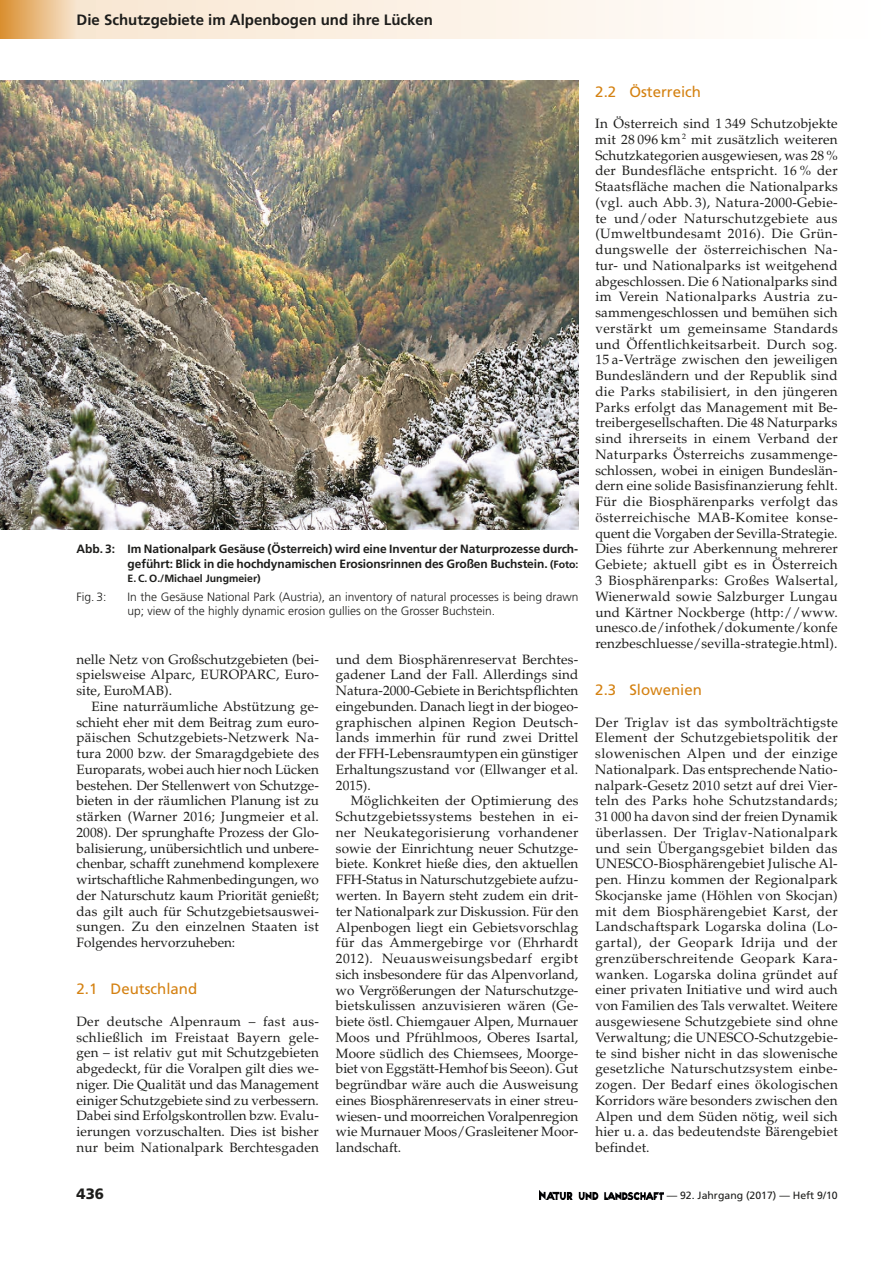
<style>
.page{position:relative;width:893px;height:1263px;background:#fff}
.page>*{position:absolute;margin:0;border:0;box-sizing:border-box;transform-origin:0 0}
.t1{font:700 15px "Frutiger LT";color:#1d1d1b}
.t2{font:15px "Frutiger LT";color:#d48111}
.t3{font:900 15px "Frutiger LT";color:#1d1d1b}
.t4{font:13.5px/15.8px "Palatino LT";letter-spacing:.01em;color:#1d1d1b;text-align:justify}
.t5{font:13.5px "Palatino LTCE";letter-spacing:.02em;color:#1d1d1b}
.t6{font:700 12px/14.4px "Frutiger LT";letter-spacing:-.005em;color:#1d1d1b;text-align:right}
.t7{font:300 12px/14.4px "Frutiger LT";color:#1d1d1b}
.t8{font:10.5px "Frutiger LT";color:#1d1d1b}
.t9{font:700 10.5px "Frutiger LT";color:#1d1d1b}
.s1{font-size:10.5px}
.s2{font-family:"Frutiger CE"}
.s3{font-family:"Palatino LT"}
.s4{font-family:"Palatino LTCE"}
</style>
<div class="page">
<img style="left:540px;top:1191px;width:124px;height:8px">
<div style="left:77px;top:0;width:816px;height:38px;background:linear-gradient(to right,#f9e7d2,#fff)"></div>
<div style="left:0;top:0;width:77px;height:38px;background:linear-gradient(to right,#da8f2f,#f8e6d0)"></div>
<img style="left:0;top:81px;width:578px;height:449px">
<p class="t1" style="left:77px;top:11px;width:358px">Die Schutzgebiete im Alpenbogen und ihre Lücken</p>
<p class="t6" style="left:77px;top:542px;width:503px">Abb. 3: Im Nationalpark Gesäuse (Österreich) wird eine Inventur der Naturprozesse durch&shy;geführt: Blick in die hochdynamischen Erosionsrinnen des Großen Buchstein. <span class="s1">(Foto:</span></p>
<p class="t9" style="left:128px;top:572px;width:135px">E. C. O./Michael Jungmeier<span class="s2">)</span></p>
<p class="t7" style="left:77px;top:590px;width:32px">Fig. 3:</p>
<p class="t7" style="left:128px;top:590px;width:452px">In the Gesäuse National Park (Austria), an inventory of natural processes is being drawn up; view of the highly dynamic erosion gullies on the Grosser Buchstein.</p>
<p class="t4" style="left:77px;top:651px;width:244px">nelle Netz von Großschutzgebieten (bei&shy;spielsweise Alparc, EUROPARC, Euro&shy;site, EuroMAB).</p>
<p class="t4" style="left:77px;top:699px;width:244px;text-indent:15px">Eine naturräumliche Abstützung ge&shy;schieht eher mit dem Beitrag zum euro&shy;päischen Schutzgebiets-Netzwerk Na&shy;tura 2000 bzw. der Smaragdgebiete des Europarats, wobei auch hier noch Lücken bestehen. Der Stellenwert von Schutzge&shy;bieten in der räumlichen Planung ist zu stärken (Warner 2016; Jungmeier et al.<br>2008). Der sprunghafte Prozess der Glo&shy;balisierung, unübersichtlich und unbere&shy;chenbar, schafft zunehmend komplexere wirtschaftliche Rahmenbedingungen, wo der Naturschutz kaum Priorität genießt; das gilt auch für Schutzgebietsauswei&shy;sungen. Zu den einzelnen Staaten ist Folgendes hervorzuheben:</p>
<p class="t2" style="left:77px;top:980px;width:122px">2.1 Deutschland</p>
<p class="t4" style="left:77px;top:1014px;width:244px">Der deutsche Alpenraum – fast aus&shy;schließlich im Freistaat Bayern gele&shy;gen – ist relativ gut mit Schutzgebieten abgedeckt, für die Voralpen gilt dies we&shy;niger. Die Qualität und das Management einiger Schutzgebiete sind zu verbessern.<br>Dabei sind Erfolgskontrollen bzw. Evalu&shy;ierungen vorzuschalten. Dies ist bisher nur beim Nationalpark Berchtesgaden</p>
<p class="t4" style="left:336px;top:651px;width:244px">und dem Biosphärenreservat Berchtes&shy;gadener Land der Fall. Allerdings sind Natura-2000-Gebiete in Berichtspflichten eingebunden. Danach liegt in der biogeo&shy;graphischen alpinen Region Deutsch&shy;lands immerhin für rund zwei Drittel der FFH-Lebensraumtypen ein günstiger Erhaltungszustand vor (Ellwanger et al.<br>2015).</p>
<p class="t4" style="left:336px;top:793px;width:244px;text-indent:15px">Möglichkeiten der Optimierung des Schutzgebietssystems bestehen in ei&shy;ner Neukategorisierung vorhandener sowie der Einrichtung neuer Schutzge&shy;biete. Konkret hieße dies, den aktuellen FFH-Status in Naturschutzgebiete aufzu&shy;werten. In Bayern steht zudem ein drit&shy;ter Nationalpark zur Diskussion. Für den Alpenbogen liegt ein Gebietsvorschlag für das Ammergebirge vor (Ehrhardt 2012). Neuausweisungsbedarf ergibt sich insbesondere für das Alpenvorland, wo Vergrößerungen der Naturschutzge&shy;bietskulissen anzuvisieren wären (Ge&shy;biete östl. Chiemgauer Alpen, Murnauer Moos und Pfrühlmoos, Oberes Isartal, Moore südlich des Chiemsees, Moorge&shy;biet von Eggstätt-Hemhof bis Seeon). Gut begründbar wäre auch die Ausweisung eines Biosphärenreservats in einer streu&shy;wiesen- und moorreichen Voralpenregion wie Murnauer Moos/Grasleitener Moor&shy;landschaft.</p>
<p class="t2" style="left:595px;top:83px;width:107px">2.2 Österreich</p>
<p class="t4" style="left:595px;top:116px;width:244px">In Österreich sind 1 349 Schutzobjekte mit 28 096 km <sup>2</sup> mit zusätzlich weiteren Schutzkategorien ausgewiesen, was 28 % der Bundesfläche entspricht. 16 % der Staatsfläche machen die Nationalparks (vgl. auch Abb. 3), Natura-2000-Gebie&shy;te und/oder Naturschutzgebiete aus (Umweltbundesamt 2016). Die Grün&shy;dungswelle der österreichischen Na&shy;tur- und Nationalparks ist weitgehend abgeschlossen. Die 6 Nationalparks sind im Verein Nationalparks Austria zu&shy;sammengeschlossen und bemühen sich verstärkt um gemeinsame Standards und Öffentlichkeitsarbeit. Durch sog.<br>15 a-Verträge zwischen den jeweiligen Bundesländern und der Republik sind die Parks stabilisiert, in den jüngeren Parks erfolgt das Management mit Be&shy;treibergesellschaften. Die 48 Naturparks sind ihrerseits in einem Verband der Naturparks Österreichs zusammenge&shy;schlossen, wobei in einigen Bundeslän&shy;dern eine solide Basisfinanzierung fehlt.<br>Für die Biosphärenparks verfolgt das österreichische MAB-Komitee konse&shy;quent die Vorgaben der Sevilla-Strategie.<br>Dies führte zur Aberkennung mehrerer Gebiete; aktuell gibt es in Österreich 3 Biosphärenparks: Großes Walsertal, Wienerwald sowie Salzburger Lungau und Kärtner Nockberge (http://www. unesco.de/infothek/dokumente/konfe renzbeschluesse/sevilla-strategie.html).</p>
<p class="t2" style="left:595px;top:681px;width:108px">2.3 Slowenien</p>
<p class="t4" style="left:595px;top:714px;width:244px">Der Triglav ist das symbolträchtigste Element der Schutzgebietspolitik der slowenischen Alpen und der einzige Nationalpark. Das entsprechende Natio&shy;nalpark-Gesetz 2010 setzt auf drei Vier&shy;teln des Parks hohe Schutzstandards; 31 000 ha davon sind der freien Dynamik überlassen. Der Triglav-Nationalpark und sein Übergangsgebiet bilden das UNESCO-Biosphärengebiet Julische Al&shy;pen. Hinzu kommen der Regionalpark</p>
<p class="t5" style="left:595px;top:887px;width:244px">Skocjanske jame <span class="s3">(Höhlen von</span> Skocjan<span class="s3">)</span></p>
<p class="t4" style="left:595px;top:903px;width:244px">mit dem Biosphärengebiet Karst, der Landschaftspark <span class="s4">Logarska dolina</span> (Lo&shy;gartal), der Geopark Idrija und der grenzüberschreitende Geopark Kara&shy;wanken. Logarska dolina gründet auf einer privaten Initiative und wird auch von Familien des Tals verwaltet. Weitere ausgewiesene Schutzgebiete sind ohne Verwaltung; die UNESCO-Schutzgebie&shy;te sind bisher nicht in das slowenische gesetzliche Naturschutzsystem einbe&shy;zogen. Der Bedarf eines ökologischen Korridors wäre besonders zwischen den Alpen und dem Süden nötig, weil sich hier u. a. das bedeutendste Bärengebiet befindet.</p>
<p class="t3" style="left:77px;top:1185px;width:29px">436</p>
<p class="t8" style="left:667px;top:1189px;width:172px">— 92. Jahrgang (2017) — Heft 9/10</p>
</div>
